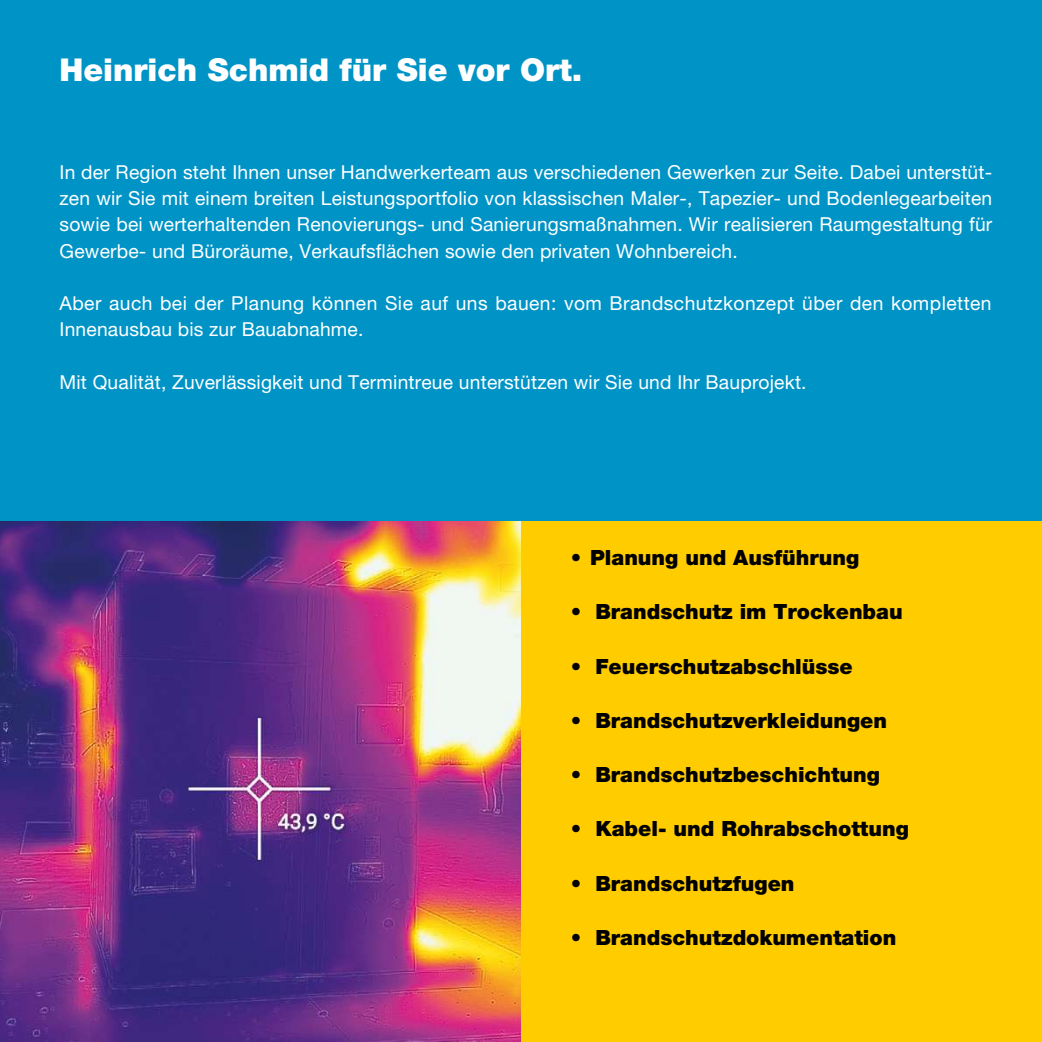
<style>
.page{position:relative;width:1042px;height:1042px;background:#0094c6}
.page>*{position:absolute;margin:0;border:0;box-sizing:border-box;transform-origin:0 0}
.t1{font:900 31.5px "Helvetica Neue LT";color:#fff}
.t2{font:900 21px "Helvetica Neue LT";color:#000}
.t3{font:19.25px/26.2px "Helvetica Neue LT";letter-spacing:.01em;color:#fff;text-align:justify}
</style>
<div class="page">
<div style="left:521px;top:521px;width:521px;height:521px;background:#fc0"></div>
<img style="left:0;top:521px;width:521px;height:521px">
<h1 class="t1" style="left:60px;top:51px;width:524px">Heinrich Schmid für Sie vor Ort.</h1>
<p class="t3" style="left:60px;top:159px;width:934px">In der Region steht Ihnen unser Handwerkerteam aus verschiedenen Gewerken zur Seite. Dabei unterstüt&shy;zen wir Sie mit einem breiten Leistungsportfolio von klassischen Maler-, Tapezier- und Bodenlegearbeiten sowie bei werterhaltenden Renovierungs- und Sanierungsmaßnahmen. Wir realisieren Raumgestaltung für Gewerbe- und Büroräume, Verkaufsflächen sowie den privaten Wohnbereich.</p>
<p class="t3" style="left:60px;top:290px;width:933px">Aber auch bei der Planung können Sie auf uns bauen: vom Brandschutzkonzept über den kompletten<br>Innenausbau bis zur Bauabnahme.</p>
<p class="t3" style="left:60px;top:369px;width:748px">Mit Qualität, Zuverlässigkeit und Termintreue unterstützen wir Sie und Ihr Bauprojekt.</p>
<p class="t2" style="left:571px;top:545px;width:290px">• Planung und Ausführung</p>
<p class="t2" style="left:571px;top:599px;width:333px">• Brandschutz im Trockenbau</p>
<p class="t2" style="left:571px;top:654px;width:283px">• Feuerschutzabschlüsse</p>
<p class="t2" style="left:571px;top:708px;width:318px">• Brandschutzverkleidungen</p>
<p class="t2" style="left:571px;top:762px;width:311px">• Brandschutzbeschichtung</p>
<p class="t2" style="left:571px;top:816px;width:339px">• Kabel- und Rohrabschottung</p>
<p class="t2" style="left:571px;top:871px;width:225px">• Brandschutzfugen</p>
<p class="t2" style="left:571px;top:925px;width:327px">• Brandschutzdokumentation</p>
</div>
